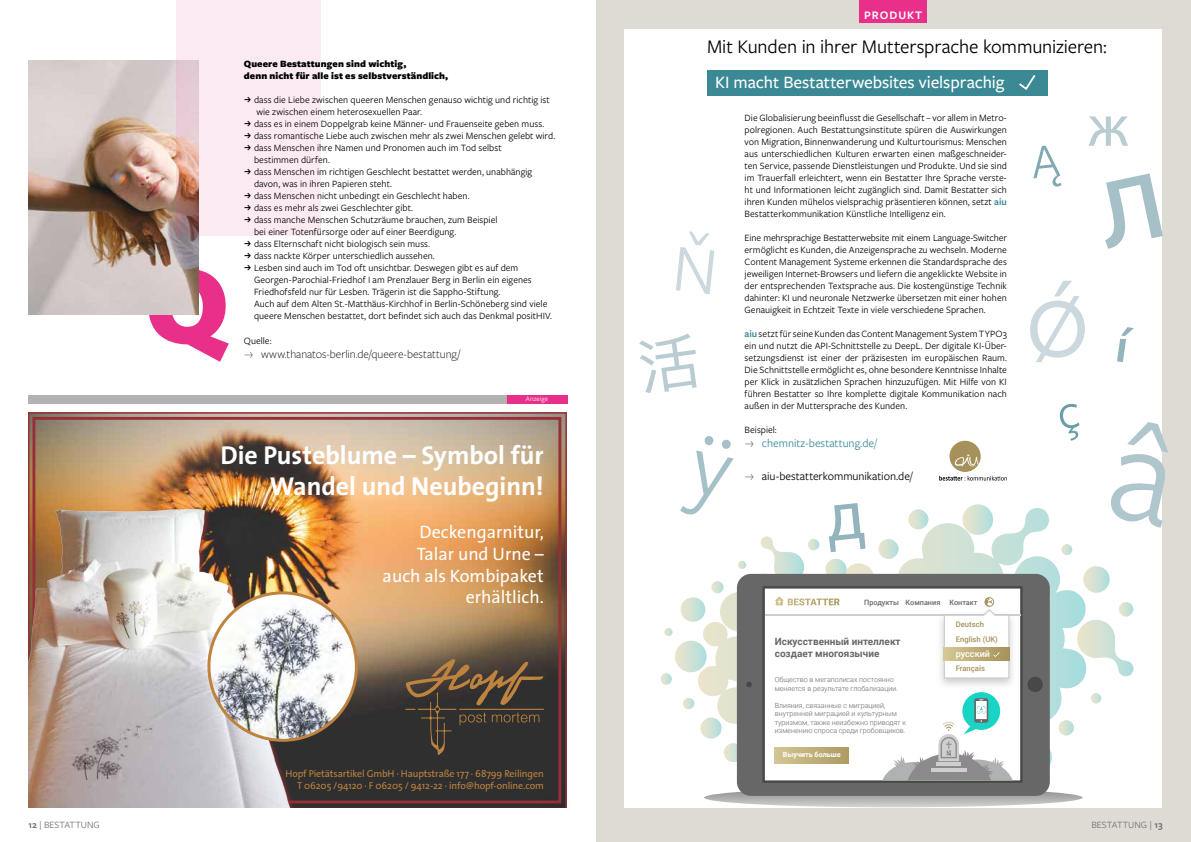
<style>
.page{position:relative;width:1191px;height:842px;background:#fff}
.page>*{position:absolute;margin:0;border:0;box-sizing:border-box;transform-origin:0 0}
.t1{font:700 26px/31.2px "Thesis Sans";color:#fff;text-align:right}
.t2{font:20px "Freight Sans Pro";letter-spacing:-.01em;color:#000}
.t3{font:18px/21.6px "Thesis Sans";color:#fff;text-align:right}
.t4{font:500 18px "Freight Sans Pro";letter-spacing:-.005em;color:#fff}
.t5{font:300 12px "Freight Sans Pro";letter-spacing:-.005em;color:#000}
.t6{font:12px "Freight Sans Pro";letter-spacing:-.005em;color:#000}
.t7{font:12px "Freight Sans Pro";letter-spacing:-.005em;color:#3b8995}
.t8{font:600 12px "Freight Sans Pro";letter-spacing:.08em;color:#fff}
.t9{font:10px/12px "Freight Sans Pro";letter-spacing:.005em;color:#000;text-align:justify}
.t10{font:10px/12px "Thesis Sans";letter-spacing:-.01em;color:#be833f;text-align:right}
.t11{font:900 10px/12px "Freight Sans Pro";letter-spacing:.01em;color:#000}
.t12{font:700 10px/12px "Roboto";color:#666766}
.t13{font:10px "Freight Sans Pro";color:#706f6f}
.t14{font:500 9px "Roboto";color:#fff}
.t15{font:500 7.7px/14.8px "Roboto";color:#a59159}
.t16{font:500 7.3px "Roboto";color:#666766}
.t17{font:700 7.2px "Roboto";color:#fff}
.t18{font:300 7.1px/8.5px "Roboto";color:#666766}
.t19{font:7px "Freight Sans Pro";letter-spacing:.02em;color:#fff}
.s1{font-weight:600;color:#3b8995}
.s2{font-weight:600}
</style>
<div class="page">
<div style="left:596px;top:0;width:595px;height:842px;background:#dedbd4"></div>
<div style="left:624px;top:29px;width:538px;height:778px;background:#fff"></div>
<svg style="left:148px;top:269px;width:81px;height:93px"></svg>
<div style="left:28px;top:395px;width:539px;height:9px;background:#b3b2b2"></div>
<div style="left:507px;top:395px;width:60px;height:9px;background:#e8308a"></div>
<img style="left:28px;top:412px;width:539px;height:396px">
<div style="left:32px;top:417px;width:529px;height:386px;border:3px solid #973036"></div>
<svg style="left:405px;top:659px;width:139px;height:96px"></svg>
<img style="left:28px;top:475px;width:284px;height:333px">
<img style="left:209px;top:593px;width:147px;height:147px;border-radius:74px">
<div style="left:207px;top:591px;width:151px;height:151px;border:3px solid #be833f;border-radius:50%"></div>
<img style="left:29px;top:61px;width:169px;height:253px">
<svg style="left:176px;top:0;width:145px;height:235px;fill:#fceaf3"></svg>
<svg style="left:1033px;top:146px;width:28px;height:41px"></svg>
<svg style="left:1030px;top:281px;width:54px;height:81px"></svg>
<svg style="left:1105px;top:173px;width:57px;height:76px"></svg>
<svg style="left:1088px;top:116px;width:40px;height:30px"></svg>
<svg style="left:676px;top:231px;width:38px;height:63px"></svg>
<svg style="left:1117px;top:327px;width:17px;height:35px"></svg>
<svg style="left:639px;top:334px;width:57px;height:59px"></svg>
<div style="left:707px;top:70px;width:340px;height:26px;background:#3b8995"></div>
<svg style="left:1019px;top:75px;width:17px;height:15px"></svg>
<div style="left:859px;top:0;width:68px;height:23px;background:#e8308a"></div>
<svg style="left:245px;top:97px;width:6px;height:6px"></svg>
<svg style="left:245px;top:121px;width:6px;height:6px"></svg>
<svg style="left:245px;top:133px;width:6px;height:6px"></svg>
<svg style="left:245px;top:145px;width:6px;height:6px"></svg>
<svg style="left:245px;top:169px;width:6px;height:6px"></svg>
<svg style="left:245px;top:193px;width:6px;height:6px"></svg>
<svg style="left:245px;top:205px;width:6px;height:6px"></svg>
<svg style="left:245px;top:217px;width:6px;height:6px"></svg>
<svg style="left:660px;top:404px;width:508px;height:403px"></svg>
<p class="t11" style="left:244px;top:58px;width:206px">Queere Bestattungen sind wichtig,<br>denn nicht für alle ist es selbstverständlich,</p>
<p class="t9" style="left:254px;top:94px;width:303px;text-align:left">dass die Liebe zwischen queeren Menschen genauso wichtig und richtig ist wie zwischen einem heterosexuellen Paar.<br>dass es in einem Doppelgrab keine Männer- und Frauenseite geben muss. dass romantische Liebe auch zwischen mehr als zwei Menschen gelebt wird. dass Menschen ihre Namen und Pronomen auch im Tod selbst<br>bestimmen dürfen.<br>dass Menschen im richtigen Geschlecht bestattet werden, unabhängig davon, was in ihren Papieren steht.<br>dass Menschen nicht unbedingt ein Geschlecht haben.<br>dass es mehr als zwei Geschlechter gibt.<br>dass manche Menschen Schutzräume brauchen, zum Beispiel<br>bei einer Totenfürsorge oder auf einer Beerdigung.<br>dass Elternschaft nicht biologisch sein muss.<br>dass nackte Körper unterschiedlich aussehen.<br>Lesben sind auch im Tod oft unsichtbar. Deswegen gibt es auf dem Georgen-Parochial-Friedhof I am Prenzlauer Berg in Berlin ein eigenes Friedhofsfeld nur für Lesben. Trägerin ist die Sappho-Stiftung.<br>Auch auf dem Alten St.-Matthäus-Kirchhof in Berlin-Schöneberg sind viele queere Menschen bestattet, dort befindet sich auch das Denkmal positHIV.</p>
<p class="t9" style="left:244px;top:334px;width:29px">Quelle:</p>
<p class="t5" style="left:261px;top:346px;width:200px">www.thanatos-berlin.de/queere-bestattung/</p>
<p class="t19" style="left:526px;top:394px;width:24px">Anzeige</p>
<h1 class="t1" style="left:220px;top:439px;width:325px">Die Pusteblume – Symbol für<br>Wandel und Neubeginn!</h1>
<h3 class="t3" style="left:383px;top:521px;width:163px">Deckengarnitur,<br>Talar und Urne – auch als Kombipaket erhältlich.</h3>
<p class="t10" style="left:286px;top:767px;width:260px">Hopf Pietätsartikel GmbH · Hauptstraße 177 · 68799 Reilingen<br>T 06205 /94120 · F 06205 / 9412-22 · info@hopf-online.com</p>
<p class="t8" style="left:864px;top:7px;width:59px">PRODUKT</p>
<h2 class="t2" style="left:707px;top:34px;width:401px">Mit Kunden in ihrer Muttersprache kommunizieren:</h2>
<h3 class="t4" style="left:715px;top:70px;width:291px">KI macht Bestatterwebsites vielsprachig</h3>
<p class="t9" style="left:744px;top:111px;width:264px">Die Globalisierung beeinflusst die Gesellschaft – vor allem in Metro&shy;polregionen. Auch Bestattungsinstitute spüren die Auswirkungen von Migration, Binnenwanderung und Kulturtourismus: Menschen aus unterschiedlichen Kulturen erwarten einen maßgeschneider&shy;ten Service, passende Dienstleistungen und Produkte. Und sie sind im Trauerfall erleichtert, wenn ein Bestatter Ihre Sprache verste&shy;ht und Informationen leicht zugänglich sind. Damit Bestatter sich ihren Kunden mühelos vielsprachig präsentieren können, setzt <span class="s1">aiu </span>Bestatterkommunikation Künstliche Intelligenz ein.</p>
<p class="t9" style="left:744px;top:231px;width:264px">Eine mehrsprachige Bestatterwebsite mit einem Language-Switcher ermöglicht es Kunden, die Anzeigensprache zu wechseln. Moderne Content Management Systeme erkennen die Standardsprache des jeweiligen Internet-Browsers und liefern die angeklickte Website in der entsprechenden Textsprache aus. Die kostengünstige Technik dahinter: KI und neuronale Netzwerke übersetzen mit einer hohen Genauigkeit in Echtzeit Texte in viele verschiedene Sprachen.</p>
<p class="t9" style="left:744px;top:327px;width:264px"><span class="s1">aiu</span>setzt für seine Kunden das Content Management System TYPO3 ein und nutzt die API-Schnittstelle zu DeepL. Der digitale KI-Über&shy;setzungsdienst ist einer der präzisesten im europäischen Raum.<br>Die Schnittstelle ermöglicht es, ohne besondere Kenntnisse Inhalte per Klick in zusätzlichen Sprachen hinzuzufügen. Mit Hilfe von KI führen Bestatter so Ihre komplette digitale Kommunikation nach außen in der Muttersprache des Kunden.</p>
<p class="t9" style="left:744px;top:423px;width:34px">Beispiel:</p>
<p class="t7" style="left:762px;top:435px;width:116px">chemnitz-bestattung.de/</p>
<p class="t6" style="left:762px;top:468px;width:152px">aiu-bestatterkommunikation.de/</p>
<p class="t16" style="left:864px;top:597px;width:115px">Продукты Компания Контакт</p>
<p class="t15" style="left:955px;top:616px;width:44px">Deutsch<br>English (UK)</p>
<p class="t15" style="left:955px;top:661px;width:31px">Français</p>
<p class="t12" style="left:775px;top:635px;width:127px">Искусственный интеллект создает многоязычие</p>
<p class="t14" style="left:955px;top:647px;width:36px">русский</p>
<p class="t18" style="left:775px;top:675px;width:125px">Общество в мегаполисах постоянно меняется в результате глобализации.</p>
<p class="t18" style="left:775px;top:700px;width:133px">Влияния, связанные с миграцией, внутренней миграцией и культурным туризмом, также неизбежно приводят к изменению спроса среди гробовщиков.</p>
<p class="t17" style="left:783px;top:750px;width:59px">Выучить больше</p>
<p class="t13" style="left:28px;top:818px;width:73px"><span class="s2">12</span> | BESTATTUNG</p>
<p class="t13" style="left:1091px;top:818px;width:73px">BESTATTUNG | <span class="s2">13</span></p>
</div>
